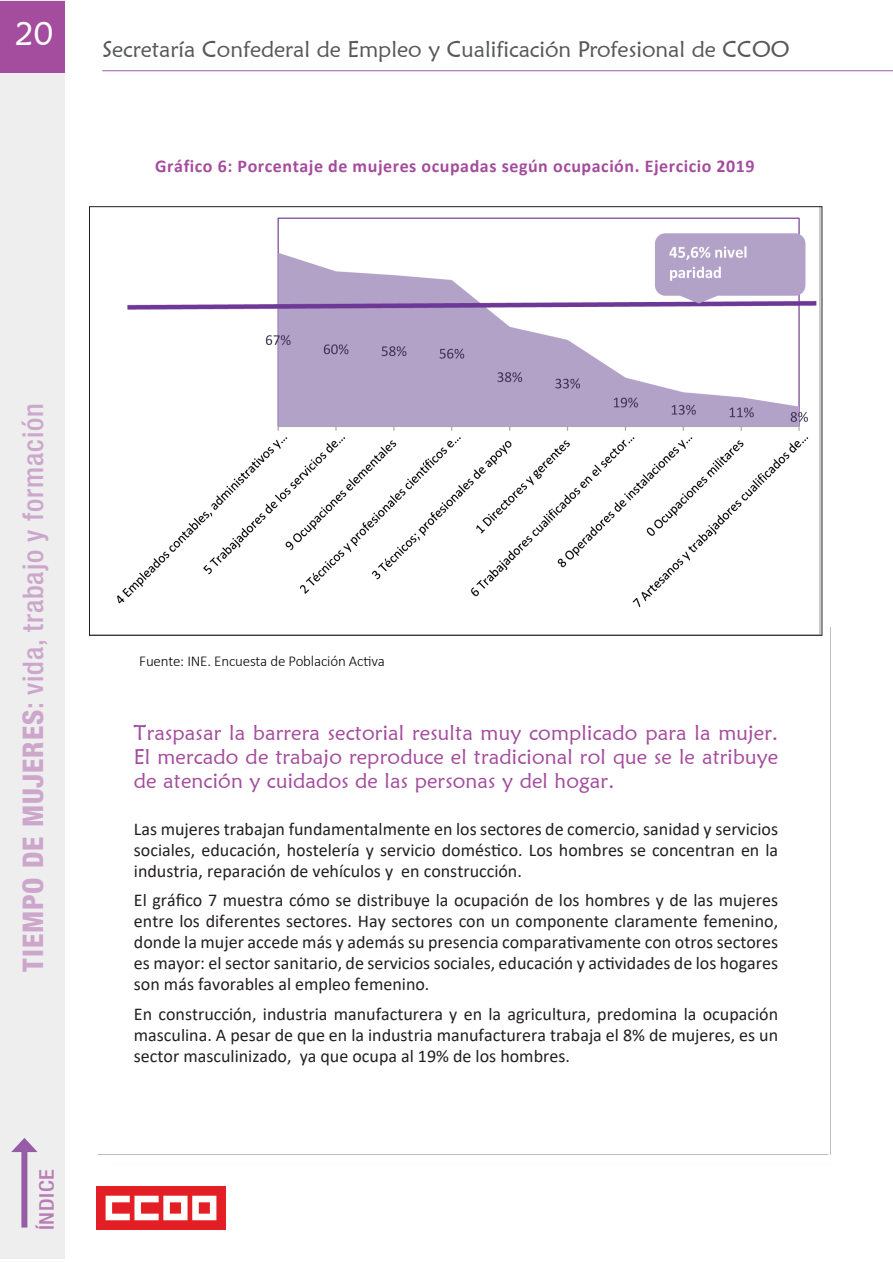
<style>
.page{position:relative;width:893px;height:1263px;background:#fff}
.page>*{position:absolute;margin:0;border:0;box-sizing:border-box;transform-origin:0 0}
.t1{font:33px "Maiandra GD";color:#fff}
.t2{font:500 condensed 28.5px "Helvetica Neue";letter-spacing:.03em;color:#cda6cc}
.t3{font:22.5px "Maiandra GD";color:#57585a}
.t4{font:21px/24px "Maiandra GD";letter-spacing:.01em;color:#a44c9d;text-align:justify}
.t5{font:500 condensed 20.25px "Helvetica Neue";letter-spacing:.03em;color:#b97db5;scale:1.11 1}
.t6{font:18px/21px "Calibri";color:#231f20;text-align:justify}
.t7{font:700 18px "Calibri";letter-spacing:.03em;color:#a44c9d}
.t8{font:300 15px "Calibri";letter-spacing:-.01em;color:#040503}
.s1{font-weight:800}
</style>
<div class="page">
<div style="left:0;top:0;width:65px;height:1259px;background:#eeeeef"></div>
<div style="left:0;top:1px;width:65px;height:72px;background:#a44c9d"></div>
<hr style="left:98px;top:1154px;width:730px;height:1px;background:#bcbdc0">
<hr style="left:830px;top:627px;width:1px;height:528px;background:#bcbdc0">
<hr style="left:102px;top:71px;width:791px;height:1px;background:#965da6">
<img style="left:96px;top:1186px;width:129px;height:43px">
<div style="left:21px;top:1147px;width:6px;height:80px;background:#965da6"></div>
<svg style="left:11px;top:1138px;width:27px;height:14px"></svg>
<img style="left:117px;top:208px;width:703px;height:425px">
<h1 class="t1" style="left:15px;top:13px;width:40px">20</h1>
<p class="t3" style="left:102px;top:35px;width:689px">Secretaría Confederal de Empleo y Cualificación Profesional de CCOO</p>
<p class="t7" style="left:155px;top:153px;width:601px">Gráfico 6: Porcentaje de mujeres ocupadas según ocupación. Ejercicio 2019</p>
<h2 class="t2" style="left:16px;top:972px;width:570px;rotate:-90deg"><span class="s1">TIEMPO DE MUJERES</span>: vida, trabajo y formación</h2>
<p class="t5" style="left:35px;top:1230px;width:57px;rotate:-90deg">ÍNDICE</p>
<p class="t8" style="left:139px;top:652px;width:247px">Fuente: INE. Encuesta de Población Activa</p>
<p class="t4" style="left:134px;top:720px;width:646px">Traspasar la barrera sectorial resulta muy complicado para la mujer.<br>El mercado de trabajo reproduce el tradicional rol que se le atribuye de atención y cuidados de las personas y del hogar.</p>
<p class="t6" style="left:134px;top:818px;width:646px">Las mujeres trabajan fundamentalmente en los sectores de comercio, sanidad y servicios sociales, educación, hostelería y servicio doméstico. Los hombres se concentran en la industria, reparación de vehículos y en construcción.</p>
<p class="t6" style="left:134px;top:889px;width:646px">El gráfico 7 muestra cómo se distribuye la ocupación de los hombres y de las mujeres entre los diferentes sectores. Hay sectores con un componente claramente femenino, donde la mujer accede más y además su presencia comparativamente con otros sectores es mayor: el sector sanitario, de servicios sociales, educación y actividades de los hogares son más favorables al empleo femenino.</p>
<p class="t6" style="left:134px;top:1003px;width:646px">En construcción, industria manufacturera y en la agricultura, predomina la ocupación masculina. A pesar de que en la industria manufacturera trabaja el 8% de mujeres, es un sector masculinizado, ya que ocupa al 19% de los hombres.</p>
</div>
